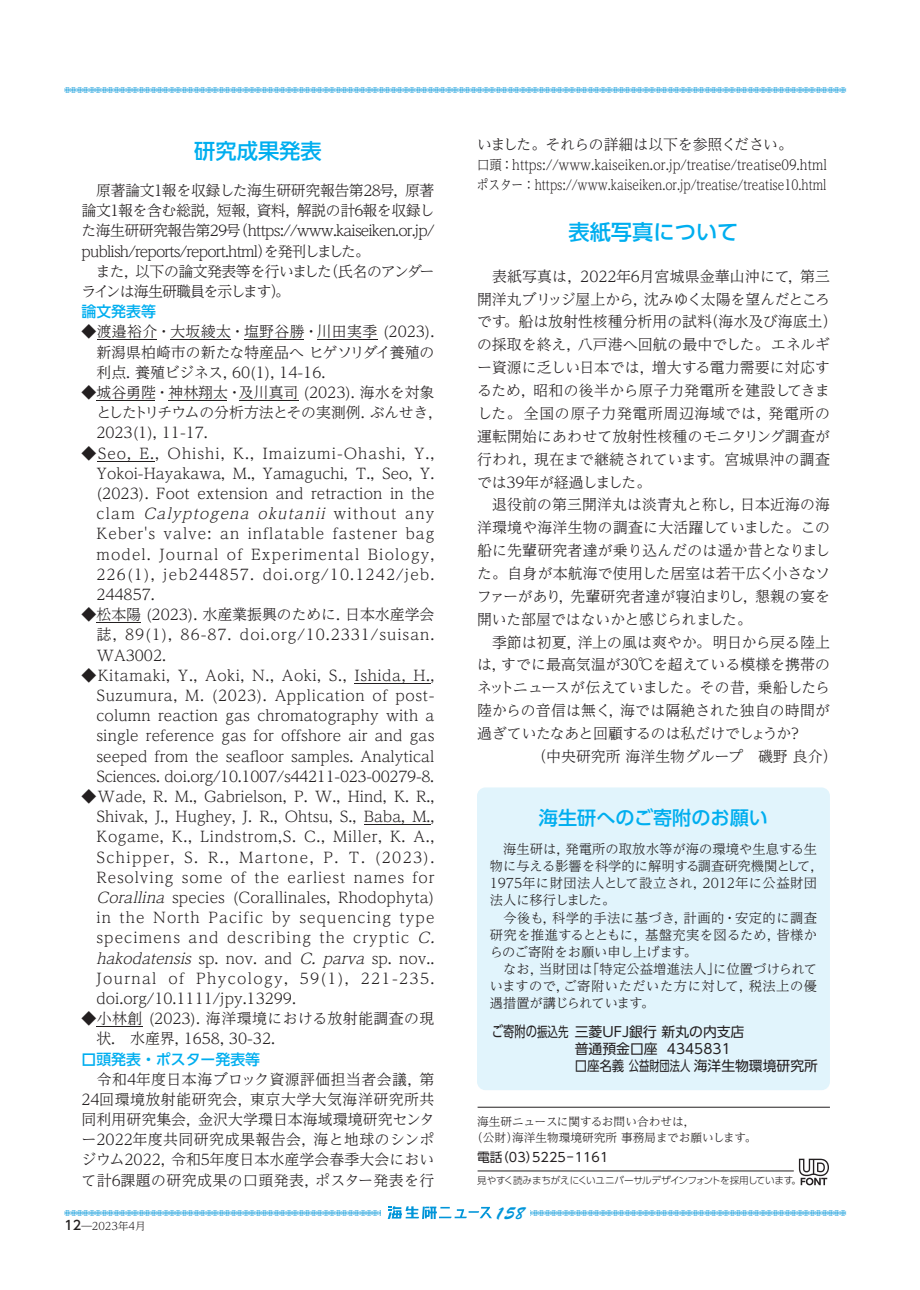
<style>
.page{position:relative;width:920px;height:1290px;background:#fff}
.page>*{position:absolute;margin:0;border:0;box-sizing:border-box;transform-origin:0 0}
.t1{font:500 21.3px "UD Shin Go Pr 6 N";color:#00aeef}
.t2{font:500 19.2px "UD Shin Go Pr 6 N";color:#00aeef}
.t3{font:300 14.85px/20.2px "UD Reimin Pr 6 N";color:#231f20;text-align:justify}
.t4{font:300 14.85px/20.2px "UD Reimin Pr 6 N";letter-spacing:.06em;color:#231f20}
.t5{font:300 14.85px/20.2px "UD Reimin Pr 6 N";letter-spacing:.03em;color:#231f20}
.t6{font:300 14.85px/20.2px "UD Reimin Pr 6 N";letter-spacing:-.055em;color:#231f20}
.t7{font:500 14.85px "UD Shin Go Pr 6 N";color:#00aeef}
.t8{font:300 13.8px/20.2px "UD Reimin Pr 6 N";color:#231f20;scale:.9 1}
.t9{font:13.8px/17px "UD Shin Go Pr 6 N";color:#231f20;scale:.76 1}
.t10{font:300 13.35px/17px "UD Reimin Pr 6 N";color:#231f20;text-align:justify}
.t11{font:12.75px "UD Shin Go Pr 6 N";color:#231f20}
.t12{font:300 11.7px/15.9px "UD Reimin Pr 6 N";color:#231f20}
.t13{font:10.65px "Kazarikei Atype";color:#0095d9}
.t14{font:300 10.65px "UD Reimin Pr 6 N";color:#231f20}
.t15{font:300 9.6px "UD Shin Go Pr 6 N";letter-spacing:-.02em;color:#231f20}
.s1{font-style:italic}
.s2{font-size:14.85px}
.s3{font-family:"UD Shin Go Pr 6 N";font-weight:500;font-size:12.75px}
</style>
<div class="page">
<hr style="left:97px;top:340px;width:45px;height:1px;background:#231f20">
<hr style="left:170px;top:340px;width:46px;height:1px;background:#231f20">
<hr style="left:244px;top:340px;width:46px;height:1px;background:#231f20">
<hr style="left:317px;top:340px;width:61px;height:1px;background:#231f20">
<hr style="left:96px;top:400px;width:45px;height:1px;background:#231f20">
<svg style="left:141px;top:400px;width:14px;height:1px"></svg>
<hr style="left:168px;top:400px;width:45px;height:1px;background:#231f20">
<svg style="left:213px;top:400px;width:14px;height:1px"></svg>
<hr style="left:239px;top:400px;width:60px;height:1px;background:#231f20">
<hr style="left:98px;top:461px;width:57px;height:1px;background:#231f20">
<hr style="left:96px;top:622px;width:45px;height:1px;background:#231f20">
<hr style="left:354px;top:683px;width:76px;height:1px;background:#231f20">
<hr style="left:364px;top:824px;width:66px;height:1px;background:#231f20">
<hr style="left:97px;top:1026px;width:46px;height:1px;background:#231f20">
<svg style="left:388px;top:1206px;width:104px;height:13px"></svg>
<hr style="left:478px;top:1171px;width:316px;height:1px;background:#231f20">
<svg style="left:799px;top:1159px;width:30px;height:26px"></svg>
<hr style="left:478px;top:1107px;width:352px;height:1px;background:#231f20">
<div style="left:477px;top:787px;width:353px;height:303px;background:#e1f4fc;border-radius:9px"></div>
<p class="t13" style="left:64px;top:84px;width:783px">,,,,,,,,,,,,,,,,,,,,,,,,,,,,,,,,,,,,,,,,,,,,,,,,,,,,,,,,,,,,,,,,,,,,,,,,,,,,,,,,,,,,,,,,,,,,,,,,,,,,,,,,,,,,,,,,,,,,,,,,,,,,,,,</p>
<h1 class="t1" style="left:194px;top:134px;width:129px">研究成果発表</h1>
<p class="t3" style="left:82px;top:180px;width:354px;text-indent:15px">原著論文1報を収録した海生研研究報告第28号，原著論文1報を含む総説，短報，資料，解説の計6報を収録した海生研研究報告第29号（https://www.kaiseiken.or.jp/ publish/reports/report.html）を発刊しました。</p>
<p class="t6" style="left:81px;top:260px;width:354px;text-indent:14px">また，以下の論文発表等を行いました（氏名のアンダーラインは海生研職員を示します）。</p>
<p class="t7" style="left:82px;top:299px;width:76px">論文発表等</p>
<p class="t3" style="left:96px;top:321px;width:340px;text-indent:-15px">◆渡邉裕介・大坂綾太・塩野谷勝・川田実季 (2023).新潟県柏崎市の新たな特産品へ ヒゲソリダイ養殖の利点. 養殖ビジネス, 60(1), 14-16.</p>
<p class="t3" style="left:96px;top:382px;width:340px;text-align:left;text-indent:-15px">◆城谷勇陛・神林翔太・及川真司 (2023). 海水を対象としたトリチウムの分析方法とその実測例. ぶんせき,<br>2023(1), 11-17.</p>
<p class="t3" style="left:96px;top:442px;width:340px;text-indent:-15px">◆Seo, E., Ohishi, K., Imaizumi-Ohashi, Y., Yokoi-Hayakawa, M., Yamaguchi, T., Seo, Y. (2023). Foot extension and retraction in the c l a m <span class="s1">Calyptogena okutanii</span> w i t h o u t a n y Keber's valve: an inflatable fastener bag model. Journal of Experimental Biology, 226(1), jeb244857. doi.org/10.1242/jeb.<br>244857.</p>
<p class="t3" style="left:96px;top:604px;width:340px;text-indent:-15px">◆松本陽 (2023). 水産業振興のために. 日本水産学会誌, 89(1), 86-87. doi.org/10.2331/suisan.<br>WA3002.</p>
<p class="t3" style="left:96px;top:664px;width:340px;text-indent:-15px">◆Kitamaki, Y., Aoki, N., Aoki, S., Ishida, H., Suzumura, M. (2023). Application of post&shy;column reaction gas chromatography with a single reference gas for offshore air and gas seeped from the seafloor samples. Analytical Sciences. doi.org/10.1007/s44211-023-00279-8.</p>
<p class="t4" style="left:96px;top:786px;width:344px;text-indent:-15px">◆Wade, R. M., Gabrielson, P. W., Hind, K. R., Shivak, J., Hughey, J. R., Ohtsu, S., Baba, M., Kogame, K., Lindstrom,S. C., Miller, K. A., Schipper, S. R., Martone, P. T. (2023).<br>Resolving some of the earliest names for <span class="s1">Corallina</span> species (Corallinales, Rhodophyta) in the North Pacific by sequencing type specimens and describing the cryptic <span class="s1">C. hakodatensis</span> s p . n o v . a n d <span class="s1">C. parva</span> s p . n o v . .<br>Journal of Phycology, 59(1), 221-235. doi.org/10.1111/jpy.13299.</p>
<p class="t5" style="left:96px;top:1008px;width:340px;text-indent:-15px">◆小林創 (2023). 海洋環境における放射能調査の現状.　水産界, 1658, 30-32.</p>
<p class="t7" style="left:82px;top:1047px;width:180px">口頭発表・ポスター発表等</p>
<p class="t3" style="left:82px;top:1068px;width:354px;text-indent:15px">令和4年度日本海ブロック資源評価担当者会議，第24回環境放射能研究会，東京大学大気海洋研究所共同利用研究集会，金沢大学環日本海域環境研究センター2022年度共同研究成果報告会，海と地球のシンポジウム2022，令和5年度日本水産学会春季大会において計6課題の研究成果の口頭発表，ポスター発表を行</p>
<p class="t3" style="left:477px;top:134px;width:317px">いました。それらの詳細は以下を参照ください。</p>
<p class="t8" style="left:477px;top:154px;width:390px">口頭：https://www.kaiseiken.or.jp/treatise/treatise09.htmlポスター：https://www.kaiseiken.or.jp/treatise/treatise10.html</p>
<h1 class="t1" style="left:568px;top:214px;width:172px">表紙写真について</h1>
<p class="t3" style="left:477px;top:264px;width:362px;line-height:22.8px;text-align:left;text-indent:15px">表紙写真は，2022年6月宮城県金華山沖にて，第三開洋丸ブリッジ屋上から，沈みゆく太陽を望んだところです。船は放射性核種分析用の試料（海水及び海底土）の採取を終え，八戸港へ回航の最中でした。エネルギー資源に乏しい日本では，増大する電力需要に対応するため，昭和の後半から原子力発電所を建設してきました。全国の原子力発電所周辺海域では，発電所の運転開始にあわせて放射性核種のモニタリング調査が行われ，現在まで継続されています。宮城県沖の調査では39年が経過しました。</p>
<p class="t3" style="left:477px;top:493px;width:354px;line-height:22.8px;text-indent:15px">退役前の第三開洋丸は淡青丸と称し，日本近海の海洋環境や海洋生物の調査に大活躍していました。この船に先輩研究者達が乗り込んだのは遥か昔となりました。自身が本航海で使用した居室は若干広く小さなソファーがあり，先輩研究者達が寝泊まりし，懇親の宴を開いた部屋ではないかと感じられました。</p>
<p class="t3" style="left:477px;top:630px;width:354px;line-height:22.8px;text-indent:15px">季節は初夏，洋上の風は爽やか。明日から戻る陸上は，すでに最高気温が30℃を超えている模様を携帯のネットニュースが伝えていました。その昔，乗船したら陸からの音信は無く，海では隔絶された独自の時間が過ぎていたなあと回顧するのは私だけでしょうか？</p>
<p class="t3" style="left:532px;top:745px;width:307px">（中央研究所 海洋生物グループ　磯野 良介）</p>
<p class="t2" style="left:539px;top:802px;width:230px">海生研へのご寄附のお願い</p>
<p class="t10" style="left:490px;top:840px;width:336px;text-align:left;text-indent:13px">海生研は，発電所の取放水等が海の環境や生息する生物に与える影響を科学的に解明する調査研究機関として，<br>1975年に財団法人として設立され，2012年に公益財団法人に移行しました。</p>
<p class="t10" style="left:490px;top:908px;width:329px;text-indent:14px">今後も，科学的手法に基づき，計画的・安定的に調査研究を推進するとともに，基盤充実を図るため，皆様からのご寄附をお願い申し上げます。</p>
<p class="t10" style="left:490px;top:959px;width:329px;text-indent:13px">なお，当財団は「特定公益増進法人」に位置づけられていますので，ご寄附いただいた方に対して，税法上の優遇措置が講じられています。</p>
<p class="t9" style="left:575px;top:1023px;width:322px;text-indent:-83px"><span class="s2">ご寄附の</span>振込先三菱UFJ銀行 新丸の内支店<br>普通預金口座 4345831<br>口座名義公益財団法人 海洋生物環境研究所</p>
<p class="t12" style="left:471px;top:1113px;width:287px;text-indent:6px">海生研ニュースに関するお問い合わせは，<br>（公財）海洋生物環境研究所 事務局までお願いします。</p>
<p class="t11" style="left:477px;top:1147px;width:133px">電話（03）5225−1161</p>
<p class="t15" style="left:477px;top:1173px;width:325px">見やすく読みまちがえにくいユニバーサルデザインフォントを採用しています。</p>
<p class="t13" style="left:65px;top:1207px;width:783px">,,,,,,,,,,,,,,,,,,,,,,,,,,,,,,,,,,,,,,,,,,,,,,,,,,,,,,,,,,,,,,,,,,,,,,,,,,,,,,,,,,,,,,,,,,,,,,,,,,,,,,,,,,,,,,,,,,,,,,,,,,,,,,,</p>
<p class="t14" style="left:65px;top:1217px;width:83px"><span class="s3">12</span>—2023年4月</p>
</div>
